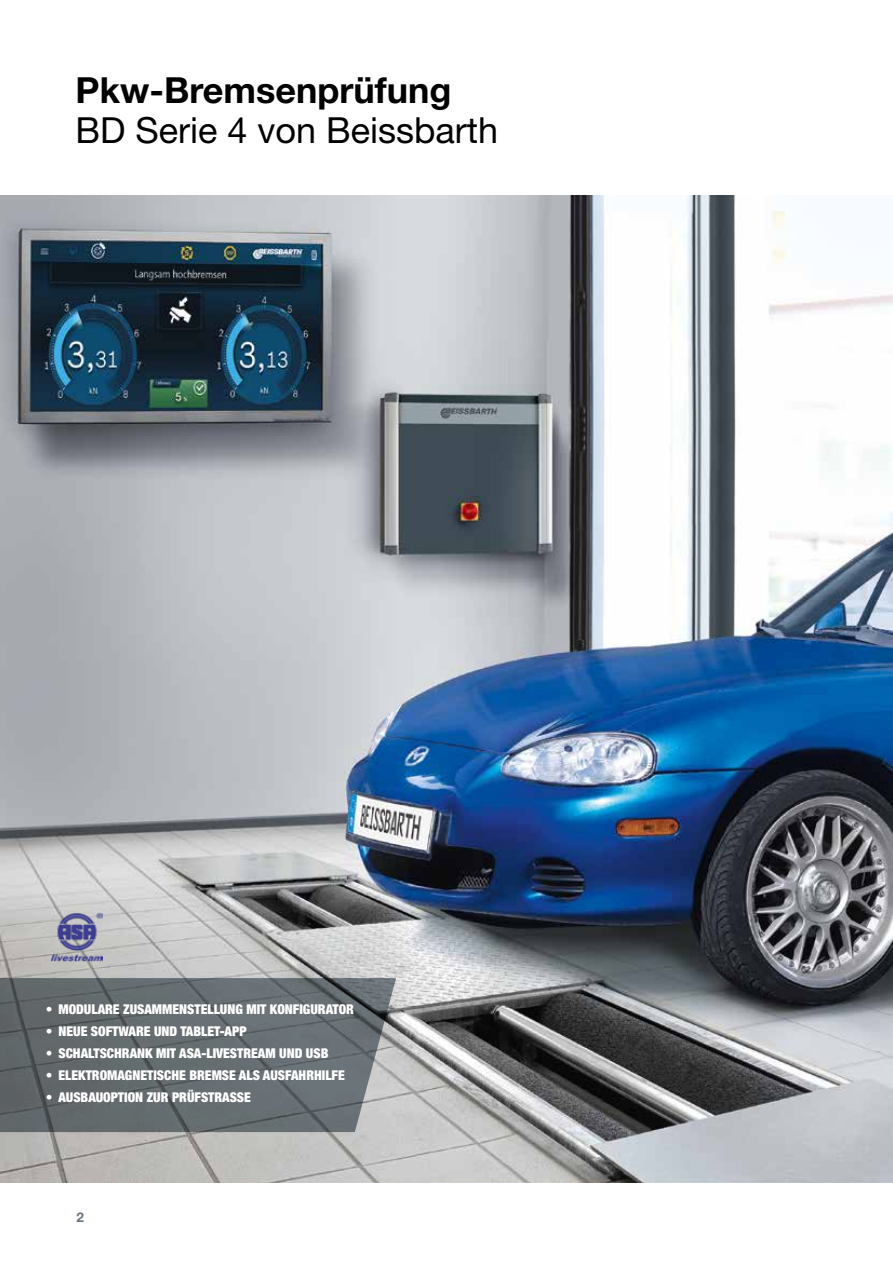
<style>
.page{position:relative;width:893px;height:1263px;background:#fff}
.page>*{position:absolute;margin:0;border:0;box-sizing:border-box;transform-origin:0 0}
.t1{font:36px "Helvetica Neue LT Pro";color:#000}
.t2{font:700 36px "Helvetica Neue LT Pro";color:#000}
.t3{font:900 condensed 13.5px "Helvetica Neue LT Pro";color:#fff}
.t4{font:700 13.5px "Helvetica Neue LT Pro";color:#68757d}
</style>
<div class="page">
<img style="left:0;top:196px;width:893px;height:986px">
<img style="left:50px;top:912px;width:52px;height:49px">
<img style="left:824px;top:1061px;width:69px;height:121px">
<svg style="left:0;top:978px;width:396px;height:154px;fill:#656e70"></svg>
<h1 class="t2" style="left:76px;top:68px;width:377px">Pkw-Bremsenprüfung</h1>
<h1 class="t1" style="left:76px;top:108px;width:424px">BD Serie 4 von Beissbarth</h1>
<p class="t3" style="left:46px;top:1001px;width:310px">• MODULARE ZUSAMMENSTELLUNG MIT KONFIGURATOR</p>
<p class="t3" style="left:46px;top:1023px;width:202px">• NEUE SOFTWARE UND TABLET-APP</p>
<p class="t3" style="left:46px;top:1045px;width:284px">• SCHALTSCHRANK MIT ASA-LIVESTREAM UND USB</p>
<p class="t3" style="left:46px;top:1067px;width:301px">• ELEKTROMAGNETISCHE BREMSE ALS AUSFAHRHILFE</p>
<p class="t3" style="left:46px;top:1089px;width:207px">• AUSBAUOPTION ZUR PRÜFSTRASSE</p>
<p class="t4" style="left:77px;top:1208px;width:9px">2</p>
</div>
